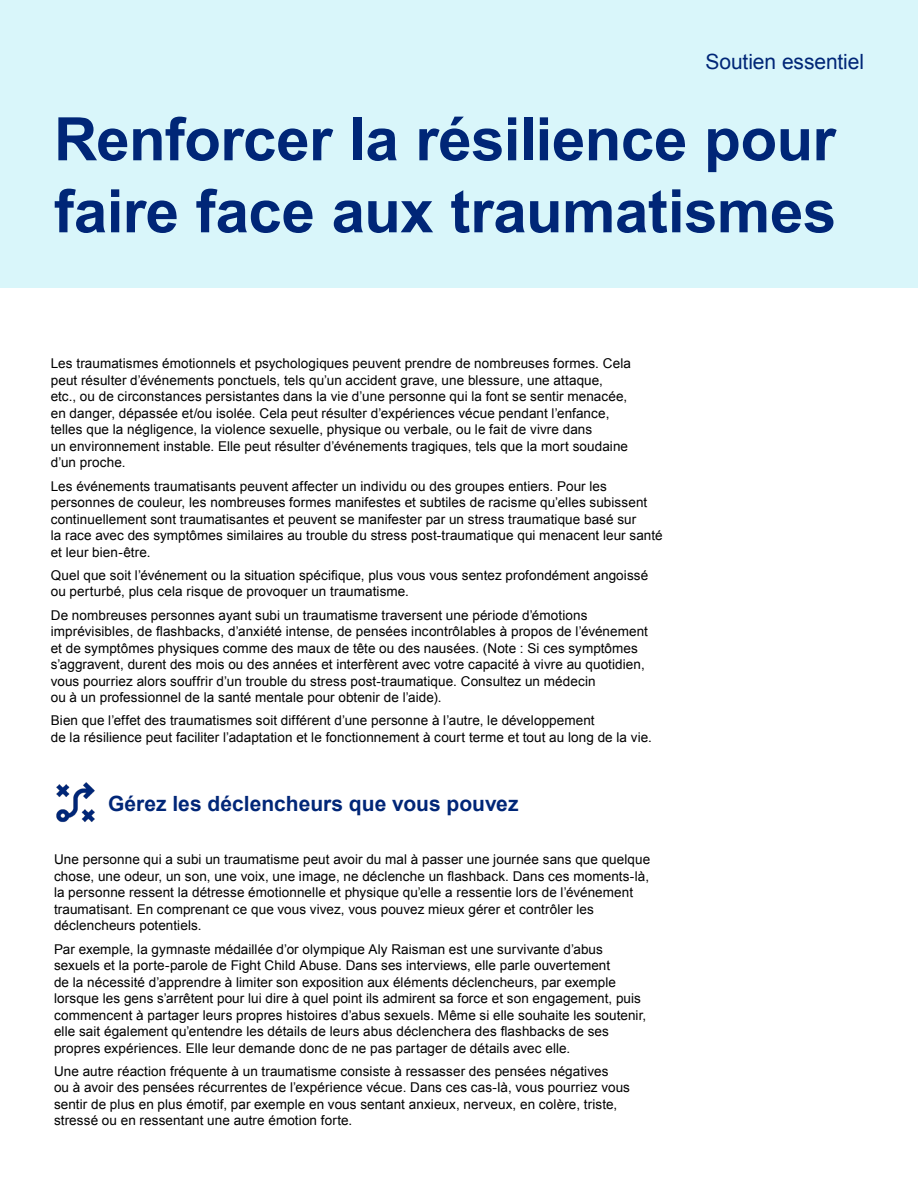
<style>
.page{position:relative;width:918px;height:1188px;background:#fff}
.page>*{position:absolute;margin:0;border:0;box-sizing:border-box;transform-origin:0 0}
.Headline{font:700 60px/72px "Arial";letter-spacing:-.01em;color:#002677}
.Subhead{font:700 21px "Arial";color:#002677}
.Product_label_-_Right_aligned{font:21px "Arial";letter-spacing:-.005em;color:#002677}
.Arial-Body{font:13.5px/16.5px "Arial";letter-spacing:.005em;color:#000}
</style>
<div class="page">
<div style="left:0;top:0;width:918px;height:287px;background:#d9f6fa"></div>
<img style="left:56px;top:782px;width:39px;height:41px">
<p class="Product_label_-_Right_aligned" style="left:706px;top:48px;width:160px">Soutien essentiel</p>
<p class="Headline" style="left:54px;top:105px;width:784px">Renforcer la résilience pour faire face aux traumatismes</p>
<p class="Arial-Body" style="left:51px;top:356px;width:582px">Les traumatismes émotionnels et psychologiques peuvent prendre de nombreuses formes. Cela peut résulter d’événements ponctuels, tels qu’un accident grave, une blessure, une attaque, etc., ou de circonstances persistantes dans la vie d’une personne qui la font se sentir menacée, en danger, dépassée et/ou isolée. Cela peut résulter d’expériences vécue pendant l’enfance, telles que la négligence, la violence sexuelle, physique ou verbale, ou le fait de vivre dans<br>un environnement instable. Elle peut résulter d’événements tragiques, tels que la mort soudaine d’un proche.</p>
<p class="Arial-Body" style="left:51px;top:478px;width:613px">Les événements traumatisants peuvent affecter un individu ou des groupes entiers. Pour les personnes de couleur, les nombreuses formes manifestes et subtiles de racisme qu’elles subissent continuellement sont traumatisantes et peuvent se manifester par un stress traumatique basé sur<br>la race avec des symptômes similaires au trouble du stress post-traumatique qui menacent leur santé et leur bien-être.</p>
<p class="Arial-Body" style="left:51px;top:567px;width:599px">Quel que soit l’événement ou la situation spécifique, plus vous vous sentez profondément angoissé ou perturbé, plus cela risque de provoquer un traumatisme.</p>
<p class="Arial-Body" style="left:51px;top:607px;width:599px">De nombreuses personnes ayant subi un traumatisme traversent une période d’émotions imprévisibles, de flashbacks, d’anxiété intense, de pensées incontrôlables à propos de l’événement et de symptômes physiques comme des maux de tête ou des nausées. (Note : Si ces symptômes s’aggravent, durent des mois ou des années et interfèrent avec votre capacité à vivre au quotidien, vous pourriez alors souffrir d’un trouble du stress post-traumatique. Consultez un médecin<br>ou à un professionnel de la santé mentale pour obtenir de l’aide).</p>
<p class="Arial-Body" style="left:51px;top:713px;width:603px">Bien que l’effet des traumatismes soit différent d’une personne à l’autre, le développement<br>de la résilience peut faciliter l’adaptation et le fonctionnement à court terme et tout au long de la vie.</p>
<p class="Subhead" style="left:108px;top:790px;width:412px">Gérez les déclencheurs que vous pouvez</p>
<p class="Arial-Body" style="left:54px;top:852px;width:598px">Une personne qui a subi un traumatisme peut avoir du mal à passer une journée sans que quelque chose, une odeur, un son, une voix, une image, ne déclenche un flashback. Dans ces moments-là, la personne ressent la détresse émotionnelle et physique qu’elle a ressentie lors de l’événement traumatisant. En comprenant ce que vous vivez, vous pouvez mieux gérer et contrôler les déclencheurs potentiels.</p>
<p class="Arial-Body" style="left:54px;top:941px;width:594px">Par exemple, la gymnaste médaillée d’or olympique Aly Raisman est une survivante d’abus sexuels et la porte-parole de Fight Child Abuse. Dans ses interviews, elle parle ouvertement<br>de la nécessité d’apprendre à limiter son exposition aux éléments déclencheurs, par exemple lorsque les gens s’arrêtent pour lui dire à quel point ils admirent sa force et son engagement, puis commencent à partager leurs propres histoires d’abus sexuels. Même si elle souhaite les soutenir, elle sait également qu’entendre les détails de leurs abus déclenchera des flashbacks de ses propres expériences. Elle leur demande donc de ne pas partager de détails avec elle.</p>
<p class="Arial-Body" style="left:54px;top:1063px;width:578px">Une autre réaction fréquente à un traumatisme consiste à ressasser des pensées négatives<br>ou à avoir des pensées récurrentes de l’expérience vécue. Dans ces cas-là, vous pourriez vous sentir de plus en plus émotif, par exemple en vous sentant anxieux, nerveux, en colère, triste, stressé ou en ressentant une autre émotion forte.</p>
</div>
